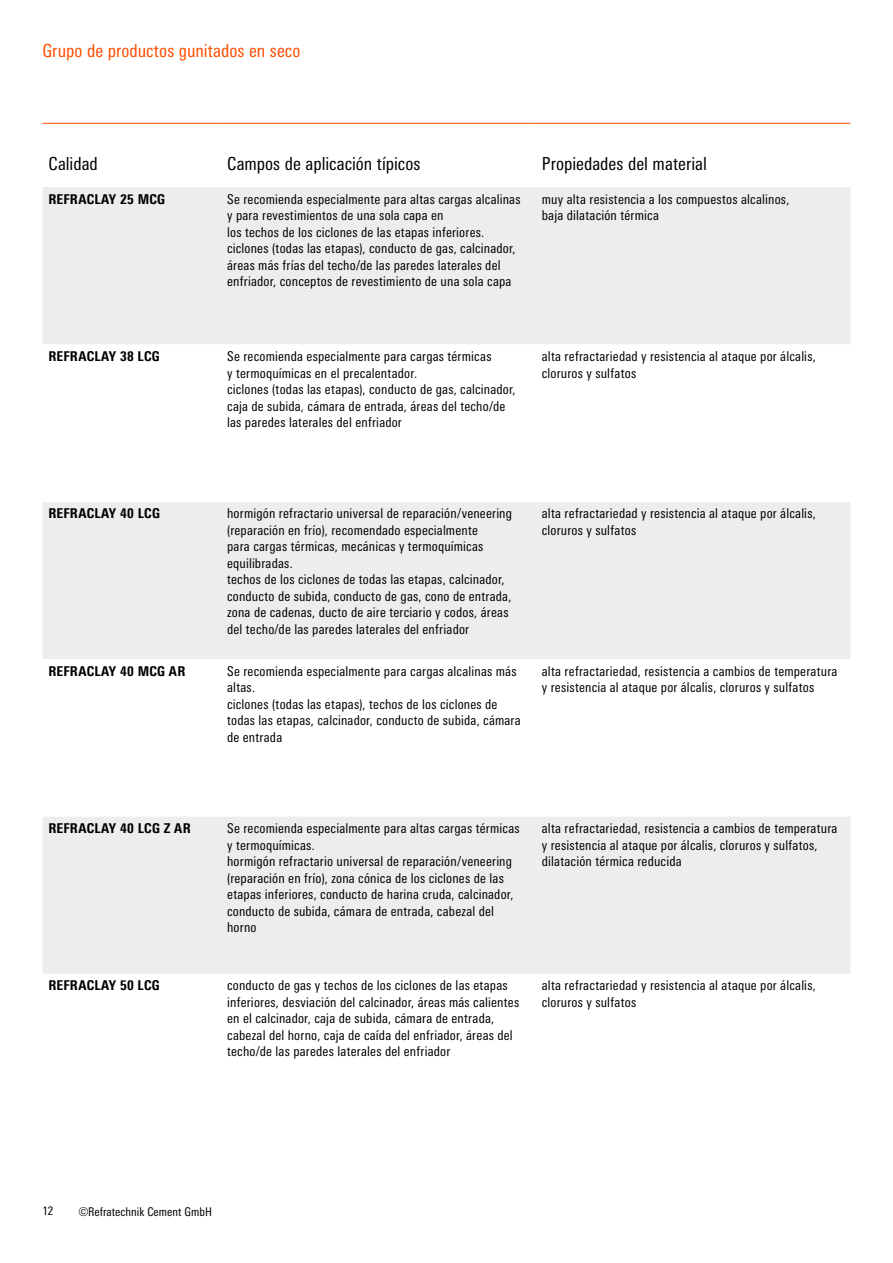
<style>
.page{position:relative;width:893px;height:1263px;background:#fff}
.page>*{position:absolute;margin:0;border:0;box-sizing:border-box;transform-origin:0 0}
.subline_12_420{font:condensed 18px "Linotype Univers";color:#000}
.subline_12_420-2{font:condensed 18px "Linotype Univers";letter-spacing:.005em;color:#ff4e00}
.subline_12_420-3{font:condensed 13.5px/16.5px "Linotype Univers";letter-spacing:.015em;color:#000}
.subline_12_420-4{font:800 condensed 13.5px "Linotype Univers";letter-spacing:.015em;color:#000}
.t1{font:condensed 12px "Linotype Univers";letter-spacing:.005em;color:#000}
</style>
<div class="page">
<div style="left:43px;top:187px;width:807px;height:157px;background:#ededed"></div>
<svg style="left:43px;top:502px;width:807px;height:472px;fill:#ededed"></svg>
<hr style="left:43px;top:123px;width:178px;height:1px;background:#ff4e00">
<hr style="left:221px;top:123px;width:315px;height:1px;background:#ff4e00">
<hr style="left:536px;top:123px;width:314px;height:1px;background:#ff4e00">
<p class="subline_12_420-2" style="left:43px;top:40px;width:259px">Grupo de productos gunitados en seco</p>
<p class="subline_12_420" style="left:49px;top:153px;width:51px">Calidad</p>
<p class="subline_12_420" style="left:227px;top:153px;width:195px">Campos de aplicación típicos</p>
<p class="subline_12_420" style="left:542px;top:153px;width:167px">Propiedades del material</p>
<p class="subline_12_420-4" style="left:49px;top:191px;width:118px">REFRACLAY 25 MCG</p>
<p class="subline_12_420-3" style="left:227px;top:191px;width:295px">Se recomienda especialmente para altas cargas alcalinas y para revestimientos de una sola capa en</p>
<p class="subline_12_420-3" style="left:227px;top:224px;width:259px">los techos de los ciclones de las etapas inferiores.</p>
<p class="subline_12_420-3" style="left:227px;top:240px;width:290px">ciclones (todas las etapas), conducto de gas, calcinador, áreas más frías del techo/de las paredes laterales del enfriador, conceptos de revestimiento de una sola capa</p>
<p class="subline_12_420-3" style="left:542px;top:191px;width:249px">muy alta resistencia a los compuestos alcalinos, baja dilatación térmica</p>
<p class="subline_12_420-4" style="left:49px;top:348px;width:113px">REFRACLAY 38 LCG</p>
<p class="subline_12_420-3" style="left:227px;top:348px;width:266px">Se recomienda especialmente para cargas térmicas y termoquímicas en el precalentador.</p>
<p class="subline_12_420-3" style="left:227px;top:381px;width:290px">ciclones (todas las etapas), conducto de gas, calcinador, caja de subida, cámara de entrada, áreas del techo/de las paredes laterales del enfriador</p>
<p class="subline_12_420-3" style="left:542px;top:348px;width:275px">alta refractariedad y resistencia al ataque por álcalis, cloruros y sulfatos</p>
<p class="subline_12_420-4" style="left:49px;top:505px;width:113px">REFRACLAY 40 LCG</p>
<p class="subline_12_420-3" style="left:227px;top:505px;width:286px">hormigón refractario universal de reparación/veneering (reparación en frío), recomendado especialmente<br>para cargas térmicas, mecánicas y termoquímicas equilibradas.</p>
<p class="subline_12_420-3" style="left:227px;top:571px;width:286px">techos de los ciclones de todas las etapas, calcinador, conducto de subida, conducto de gas, cono de entrada, zona de cadenas, ducto de aire terciario y codos, áreas del techo/de las paredes laterales del enfriador</p>
<p class="subline_12_420-4" style="left:49px;top:663px;width:138px">REFRACLAY 40 MCG AR</p>
<p class="subline_12_420-3" style="left:227px;top:663px;width:291px">Se recomienda especialmente para cargas alcalinas más altas.</p>
<p class="subline_12_420-3" style="left:227px;top:696px;width:295px">ciclones (todas las etapas), techos de los ciclones de todas las etapas, calcinador, conducto de subida, cámara de entrada</p>
<p class="subline_12_420-3" style="left:542px;top:505px;width:275px">alta refractariedad y resistencia al ataque por álcalis, cloruros y sulfatos</p>
<p class="subline_12_420-3" style="left:542px;top:663px;width:297px">alta refractariedad, resistencia a cambios de temperatura y resistencia al ataque por álcalis, cloruros y sulfatos</p>
<p class="subline_12_420-4" style="left:49px;top:820px;width:144px">REFRACLAY 40 LCG Z AR</p>
<p class="subline_12_420-3" style="left:227px;top:820px;width:294px">Se recomienda especialmente para altas cargas térmicas y termoquímicas.</p>
<p class="subline_12_420-3" style="left:227px;top:853px;width:288px">hormigón refractario universal de reparación/veneering (reparación en frío), zona cónica de los ciclones de las etapas inferiores, conducto de harina cruda, calcinador, conducto de subida, cámara de entrada, cabezal del horno</p>
<p class="subline_12_420-3" style="left:542px;top:820px;width:297px">alta refractariedad, resistencia a cambios de temperatura y resistencia al ataque por álcalis, cloruros y sulfatos, dilatación térmica reducida</p>
<p class="subline_12_420-4" style="left:49px;top:977px;width:113px">REFRACLAY 50 LCG</p>
<p class="subline_12_420-3" style="left:227px;top:977px;width:294px">conducto de gas y techos de los ciclones de las etapas inferiores, desviación del calcinador, áreas más calientes en el calcinador, caja de subida, cámara de entrada, cabezal del horno, caja de caída del enfriador, áreas del techo/de las paredes laterales del enfriador</p>
<p class="subline_12_420-3" style="left:542px;top:977px;width:275px">alta refractariedad y resistencia al ataque por álcalis, cloruros y sulfatos</p>
<p class="t1" style="left:43px;top:1204px;width:12px">12</p>
<p class="t1" style="left:79px;top:1204px;width:135px">©Refratechnik Cement GmbH</p>
</div>
